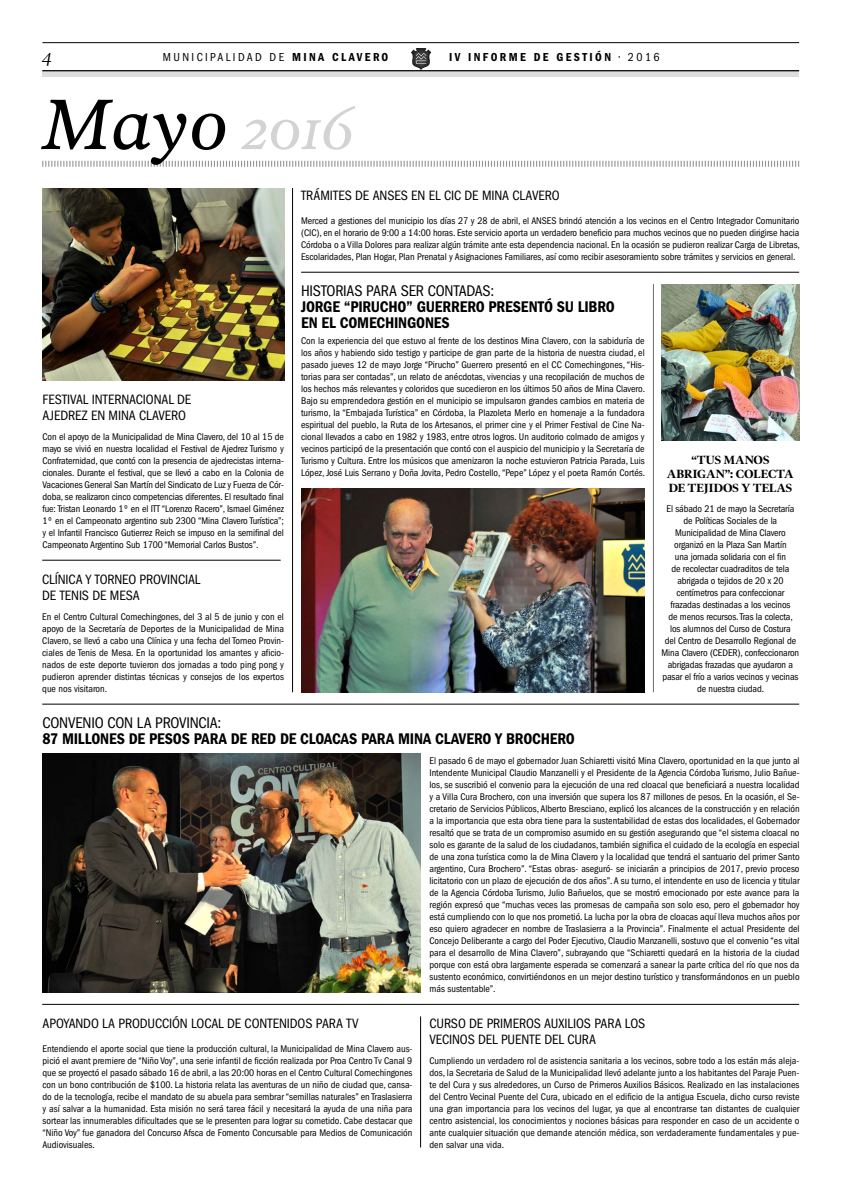
<style>
.page{position:relative;width:842px;height:1191px;background:#fff}
.page>*{position:absolute;margin:0;border:0;box-sizing:border-box;transform-origin:0 0}
.t1{font:italic 72px "Poynter OS Text Two";color:#000}
.t2{font:italic 18px "Poynter OS Text One";color:#000}
.t3{font:16px/16px "ITC Franklin Gothic Std Dm Cd";letter-spacing:-.01em;color:#000}
.t4{font:condensed 16px "ITC Franklin Gothic Std";letter-spacing:-.01em;color:#000}
.t5{font:condensed 14px/16px "ITC Franklin Gothic Std";letter-spacing:-.005em;color:#000}
.t6{font:700 12px/14px "Poynter OS Display";letter-spacing:.01em;color:#000;text-align:center}
.t7{font:condensed 12px "ITC Franklin Gothic Std";letter-spacing:.2em;color:#000}
.t8{font:12px "ITC Franklin Gothic Std Dm Cd";color:#000}
.t9{font:condensed 10px/12px "ITC Franklin Gothic Std";letter-spacing:-.01em;color:#000;text-align:justify}
.s1{font-family:"ITC Franklin Gothic Std Dm Cd";font-stretch:normal}
.s2{font-size:58px;color:#d1d3d4}
</style>
<div class="page">
<hr style="left:42px;top:42px;width:757px;height:1px;background:#000">
<img style="left:411px;top:48px;width:19px;height:21px">
<img style="left:42px;top:188px;width:242px;height:192px">
<img style="left:661px;top:284px;width:138px;height:156px">
<img style="left:42px;top:754px;width:379px;height:238px">
<hr style="left:653px;top:284px;width:1px;height:408px;background:#6d6e71">
<div style="left:42px;top:71px;width:757px;height:6px;background:#dcddde"></div>
<hr style="left:42px;top:71px;width:757px;height:1px;background:#000">
<svg style="left:42px;top:160px;width:758px;height:7px"></svg>
<hr style="left:292px;top:188px;width:1px;height:504px;background:#000">
<hr style="left:420px;top:1016px;width:1px;height:131px;background:#000">
<hr style="left:42px;top:560px;width:239px;height:1px;background:#000">
<hr style="left:301px;top:272px;width:498px;height:1px;background:#000">
<hr style="left:42px;top:704px;width:757px;height:1px;background:#000">
<hr style="left:42px;top:1004px;width:757px;height:1px;background:#000">
<img style="left:301px;top:488px;width:344px;height:204px">
<h2 class="t2" style="left:42px;top:45px;width:11px">4</h2>
<p class="t7" style="left:163px;top:50px;width:19px">Municipali</p>
<p class="t7" style="left:238px;top:50px;width:74px">dad de <span class="s1">MINA</span></p>
<p class="t8" style="left:332px;top:50px;width:42px">CLA VERO</p>
<p class="t8" style="left:449px;top:50px;width:29px">IV INFORME</p>
<p class="t8" style="left:534px;top:50px;width:9px">DE</p>
<p class="t8" style="left:556px;top:50px;width:9px">GESTI</p>
<p class="t7" style="left:595px;top:50px;width:66px"><span class="s1">ÓN</span> • 2016</p>
<h1 class="t1" style="left:42px;top:79px;width:313px">Mayo <span class="s2">2016</span></h1>
<h3 class="t5" style="left:43px;top:391px;width:150px">FESTIVAL INTERNACIONAL DE<br>AJEDREZ EN MINA CLAVERO</h3>
<p class="t9" style="left:43px;top:431px;width:243px">Con el apoyo de la Municipalidad de Mina Clavero, del 10 al 15 de mayo se vivió en nuestra localidad el Festival de Ajedrez Turismo y Confraternidad, que contó con la presencia de ajedrecistas interna&shy;cionales. Durante el festival, que se llevó a cabo en la Colonia de Vacaciones General San Martín del Sindicato de Luz y Fuerza de Cór&shy;doba, se realizaron cinco competencias diferentes. El resultado final fue: Tristan Leonardo 1º en el ITT “Lorenzo Racero”, Ismael Giménez 1º en el Campeonato argentino sub 2300 “Mina Clavero Turística”; y el Infantil Francisco Gutierrez Reich se impuso en la semifinal del Campeonato Argentino Sub 1700 “Memorial Carlos Bustos”.</p>
<h3 class="t5" style="left:42px;top:571px;width:160px">CLÍNICA Y TORNEO PROVINCIAL<br>DE TENIS DE MESA</h3>
<p class="t9" style="left:42px;top:611px;width:243px">En el Centro Cultural Comechingones, del 3 al 5 de junio y con el apoyo de la Secretaría de Deportes de la Municipalidad de Mina Clavero, se llevó a cabo una Clínica y una fecha del Torneo Provin&shy;ciales de Tenis de Mesa. En la oportunidad los amantes y aficio&shy;nados de este deporte tuvieron dos jornadas a todo ping pong y pudieron aprender distintas técnicas y consejos de los expertos que nos visitaron.</p>
<h3 class="t5" style="left:301px;top:187px;width:260px">TRÁMITES DE ANSES EN EL CIC DE MINA CLAVERO</h3>
<p class="t9" style="left:301px;top:215px;width:500px">Merced a gestiones del municipio los días 27 y 28 de abril, el ANSES brindó atención a los vecinos en el Centro Integrador Comunitario (CIC), en el horario de 9:00 a 14:00 horas. Este servicio aporta un verdadero beneficio para muchos vecinos que no pueden dirigirse hacia Córdoba o a Villa Dolores para realizar algún trámite ante esta dependencia nacional. En la ocasión se pudieron realizar Carga de Libretas, Escolaridades, Plan Hogar, Plan Prenatal y Asignaciones Familiares, así como recibir asesoramiento sobre trámites y servicios en general.</p>
<h3 class="t4" style="left:301px;top:282px;width:195px">HISTORIAS PARA SER CONTADAS:</h3>
<h3 class="t3" style="left:301px;top:299px;width:315px">JORGE “PIRUCHO” GUERRERO PRESENTÓ SU LIBRO<br>EN EL COMECHINGONES</h3>
<p class="t9" style="left:301px;top:335px;width:346px">Con la experiencia del que estuvo al frente de los destinos Mina Clavero, con la sabiduría de los años y habiendo sido testigo y participe de gran parte de la historia de nuestra ciudad, el pasado jueves 12 de mayo Jorge “Pirucho” Guerrero presentó en el CC Comechingones, “His&shy;torias para ser contadas”, un relato de anécdotas, vivencias y una recopilación de muchos de los hechos más relevantes y coloridos que sucedieron en los últimos 50 años de Mina Clavero.<br>Bajo su emprendedora gestión en el municipio se impulsaron grandes cambios en materia de turismo, la “Embajada Turística” en Córdoba, la Plazoleta Merlo en homenaje a la fundadora espiritual del pueblo, la Ruta de los Artesanos, el primer cine y el Primer Festival de Cine Na&shy;cional llevados a cabo en 1982 y 1983, entre otros logros. Un auditorio colmado de amigos y vecinos participó de la presentación que contó con el auspicio del municipio y la Secretaría de Turismo y Cultura. Entre los músicos que amenizaron la noche estuvieron Patricia Parada, Luis López, José Luis Serrano y Doña Jovita, Pedro Costello, “Pepe” López y el poeta Ramón Cortés.</p>
<p class="t6" style="left:667px;top:453px;width:128px">“TUS MANOS<br>ABRIGAN”: COLECTA<br>DE TEJIDOS Y TELAS</p>
<p class="t9" style="left:662px;top:503px;width:139px;text-align:center">El sábado 21 de mayo la Secretaría de Políticas Sociales de la<br>Municipalidad de Mina Clavero organizó en la Plaza San Martín<br>una jornada solidaria con el fin<br>de recolectar cuadraditos de tela abrigada o tejidos de 20 x 20 centímetros para confeccionar frazadas destinadas a los vecinos<br>de menos recursos. Tras la colecta,<br>los alumnos del Curso de Costura<br>del Centro de Desarrollo Regional de<br>Mina Clavero (CEDER), confeccionaron abrigadas frazadas que ayudaron a pasar el frío a varios vecinos y vecinas de nuestra ciudad.</p>
<h3 class="t4" style="left:42px;top:714px;width:17px">Convenio</h3>
<h3 class="t4" style="left:107px;top:714px;width:10px">con</h3>
<h3 class="t4" style="left:137px;top:714px;width:34px">la Provincia</h3>
<h3 class="t4" style="left:218px;top:714px;width:5px">:</h3>
<h3 class="t3" style="left:42px;top:731px;width:534px">87 MILLONES DE PESOS PARA DE RED DE CLOACAS PARA MINA CLAVERO Y BROCHERO</h3>
<p class="t9" style="left:429px;top:755px;width:372px">El pasado 6 de mayo el gobernador Juan Schiaretti visitó Mina Clavero, oportunidad en la que junto al Intendente Municipal Claudio Manzanelli y el Presidente de la Agencia Córdoba Turismo, Julio Bañue&shy;los, se suscribió el convenio para la ejecución de una red cloacal que beneficiará a nuestra localidad y a Villa Cura Brochero, con una inversión que supera los 87 millones de pesos. En la ocasión, el Se&shy;cretario de Servicios Públicos, Alberto Bresciano, explicó los alcances de la construcción y en relación a la importancia que esta obra tiene para la sustentabilidad de estas dos localidades, el Gobernador resaltó que se trata de un compromiso asumido en su gestión asegurando que “el sistema cloacal no solo es garante de la salud de los ciudadanos, también significa el cuidado de la ecología en especial de una zona turística como la de Mina Clavero y la localidad que tendrá el santuario del primer Santo argentino, Cura Brochero”. “Estas obras- aseguró- se iniciarán a principios de 2017, previo proceso licitatorio con un plazo de ejecución de dos años”. A su turno, el intendente en uso de licencia y titular de la Agencia Córdoba Turismo, Julio Bañuelos, que se mostró emocionado por este avance para la región expresó que “muchas veces las promesas de campaña son solo eso, pero el gobernador hoy está cumpliendo con lo que nos prometió. La lucha por la obra de cloacas aquí lleva muchos años por eso quiero agradecer en nombre de Traslasierra a la Provincia”. Finalmente el actual Presidente del Concejo Deliberante a cargo del Poder Ejecutivo, Claudio Manzanelli, sostuvo que el convenio “es vital para el desarrollo de Mina Clavero”, subrayando que “Schiaretti quedará en la historia de la ciudad porque con está obra largamente esperada se comenzará a sanear la parte crítica del río que nos da sustento económico, convirtiéndonos en un mejor destino turístico y transformándonos en un pueblo más sustentable”.</p>
<h3 class="t5" style="left:43px;top:1015px;width:318px">APOYANDO LA PRODUCCIÓN LOCAL DE CONTENIDOS PARA TV</h3>
<p class="t9" style="left:43px;top:1043px;width:371px">Entendiendo el aporte social que tiene la producción cultural, la Municipalidad de Mina Clavero aus&shy;pició el avant premiere de “Niño Voy”, una serie infantil de ficción realizada por Proa Centro Tv Canal 9 que se proyectó el pasado sábado 16 de abril, a las 20:00 horas en el Centro Cultural Comechingones con un bono contribución de $100. La historia relata las aventuras de un niño de ciudad que, cansa&shy;do de la tecnología, recibe el mandato de su abuela para sembrar “semillas naturales” en Traslasierra y así salvar a la humanidad. Esta misión no será tarea fácil y necesitará la ayuda de una niña para sortear las innumerables dificultades que se le presenten para lograr su cometido. Cabe destacar que “Niño Voy” fue ganadora del Concurso Afsca de Fomento Concursable para Medios de Comunicación Audiovisuales.</p>
<h3 class="t5" style="left:429px;top:1015px;width:217px">CURSO DE PRIMEROS AUXILIOS PARA LOS<br>VECINOS DEL PUENTE DEL CURA</h3>
<p class="t9" style="left:429px;top:1055px;width:371px">Cumpliendo un verdadero rol de asistencia sanitaria a los vecinos, sobre todo a los están más aleja&shy;dos, la Secretaria de Salud de la Municipalidad llevó adelante junto a los habitantes del Paraje Puen&shy;te del Cura y sus alrededores, un Curso de Primeros Auxilios Básicos. Realizado en las instalaciones del Centro Vecinal Puente del Cura, ubicado en el edificio de la antigua Escuela, dicho curso reviste una gran importancia para los vecinos del lugar, ya que al encontrarse tan distantes de cualquier centro asistencial, los conocimientos y nociones básicas para responder en caso de un accidente o ante cualquier situación que demande atención médica, son verdaderamente fundamentales y pue&shy;den salvar una vida.</p>
</div>
